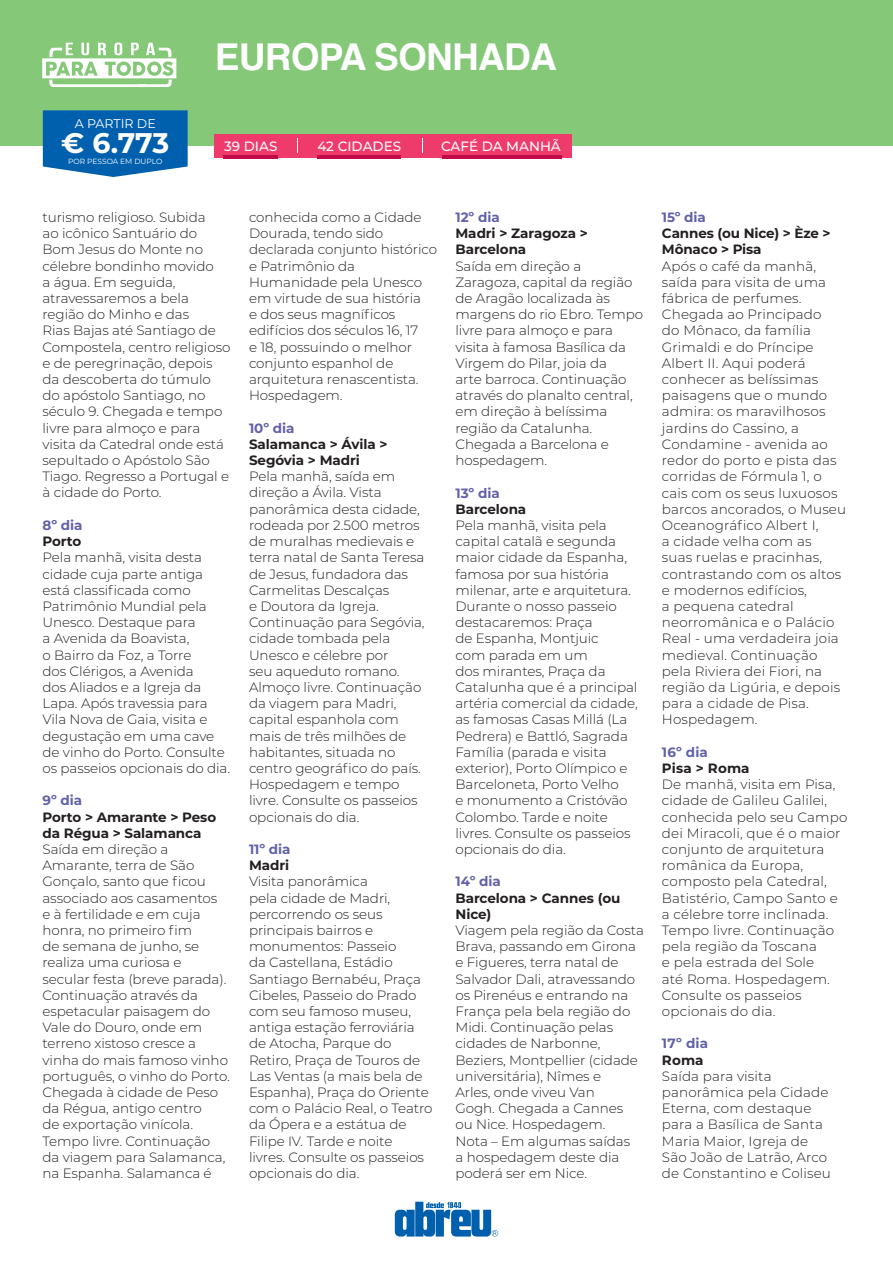
<style>
.page{position:relative;width:893px;height:1263px;background:#fff}
.page>*{position:absolute;margin:0;border:0;box-sizing:border-box;transform-origin:0 0}
.t1{font:700 37.05px "Helvetica";letter-spacing:-.02em;color:#fff}
.t2{font:700 28.35px "Montserrat";color:#fff}
.t3{font:300 13.5px/16.2px "Montserrat";letter-spacing:-.005em;color:#231f20}
.t4{font:700 13.5px/16.2px "Montserrat";letter-spacing:-.005em;color:#231f20}
.t5{font:700 13.5px "Montserrat";letter-spacing:-.005em;color:#6261a9}
.t6{font:500 13.5px "Montserrat";color:#fff}
.t7{font:12.6px "Montserrat";color:#fff}
.t8{font:7.5px "Montserrat";color:#fff}
</style>
<div class="page">
<svg style="left:395px;top:1202px;width:103px;height:34px"></svg>
<div style="left:0;top:0;width:893px;height:145px;background:#85c878"></div>
<div style="left:215px;top:134px;width:357px;height:23px;background:#ef3b6b"></div>
<hr style="left:223px;top:156px;width:54px;height:3px;background:#c30a49">
<hr style="left:318px;top:155px;width:83px;height:4px;background:#c30a49">
<hr style="left:443px;top:156px;width:119px;height:3px;background:#c30a49">
<svg style="left:297px;top:138px;width:1px;height:15px"></svg>
<svg style="left:422px;top:138px;width:1px;height:15px"></svg>
<svg style="left:42px;top:42px;width:134px;height:45px"></svg>
<svg style="left:43px;top:110px;width:145px;height:67px;background:#156db4"></svg>
<h1 class="t1" style="left:215px;top:27px;width:344px">EUROPA SONHADA</h1>
<p class="t7" style="left:75px;top:115px;width:83px">A PARTIR DE</p>
<h2 class="t2" style="left:61px;top:123px;width:110px">€ 6.773</h2>
<p class="t8" style="left:68px;top:157px;width:96px">POR PESSOA EM DUPLO</p>
<p class="t6" style="left:224px;top:137px;width:55px">39 DIAS</p>
<p class="t6" style="left:317px;top:137px;width:85px">42 CIDADES</p>
<p class="t6" style="left:441px;top:137px;width:121px">CAFÉ DA MANHÃ</p>
<p class="t3" style="left:43px;top:209px;width:189px">turismo religioso. Subida<br>ao icônico Santuário do<br>Bom Jesus do Monte no célebre bondinho movido<br>a água. Em seguida, atravessaremos a bela região do Minho e das<br>Rias Bajas até Santiago de<br>Compostela, centro religioso e de peregrinação, depois da descoberta do túmulo do apóstolo Santiago, no século 9. Chegada e tempo livre para almoço e para visita da Catedral onde está sepultado o Apóstolo São<br>Tiago. Regresso a Portugal e à cidade do Porto.</p>
<p class="t5" style="left:43px;top:515px;width:41px">8º dia</p>
<p class="t4" style="left:43px;top:532px;width:40px">Porto</p>
<p class="t3" style="left:43px;top:549px;width:189px">Pela manhã, visita desta cidade cuja parte antiga está classificada como<br>Patrimônio Mundial pela<br>Unesco. Destaque para<br>a Avenida da Boavista,<br>o Bairro da Foz, a Torre<br>dos Clérigos, a Avenida<br>dos Aliados e a Igreja da<br>Lapa. Após travessia para<br>Vila Nova de Gaia, visita e degustação em uma cave de vinho do Porto. Consulte os passeios opcionais do dia.</p>
<p class="t5" style="left:43px;top:791px;width:41px">9º dia</p>
<p class="t4" style="left:43px;top:808px;width:175px">Porto &gt; Amarante &gt; Peso da Régua &gt; Salamanca</p>
<p class="t3" style="left:43px;top:841px;width:189px">Saída em direção a<br>Amarante, terra de São<br>Gonçalo, santo que ficou associado aos casamentos<br>e à fertilidade e em cuja honra, no primeiro fim<br>de semana de junho, se realiza uma curiosa e secular festa (breve parada).<br>Continuação através da espetacular paisagem do<br>Vale do Douro, onde em terreno xistoso cresce a vinha do mais famoso vinho português, o vinho do Porto.<br>Chegada à cidade de Peso da Régua, antigo centro<br>de exportação vinícola.<br>Tempo livre. Continuação da viagem para Salamanca, na Espanha. Salamanca é</p>
<p class="t3" style="left:249px;top:209px;width:190px">conhecida como a Cidade<br>Dourada, tendo sido declarada conjunto histórico e Patrimônio da<br>Humanidade pela Unesco em virtude de sua história<br>e dos seus magníficos edifícios dos séculos 16, 17<br>e 18, possuindo o melhor conjunto espanhol de arquitetura renascentista.<br>Hospedagem.</p>
<p class="t5" style="left:249px;top:418px;width:47px">10º dia</p>
<p class="t4" style="left:249px;top:435px;width:140px">Salamanca &gt; Ávila &gt;<br>Segóvia &gt; Madri</p>
<p class="t3" style="left:249px;top:468px;width:177px">Pela manhã, saída em direção a Ávila. Vista panorâmica desta cidade, rodeada por 2.500 metros de muralhas medievais e terra natal de Santa Teresa de Jesus, fundadora das<br>Carmelitas Descalças<br>e Doutora da Igreja.<br>Continuação para Segóvia, cidade tombada pela<br>Unesco e célebre por<br>seu aqueduto romano.<br>Almoço livre. Continuação da viagem para Madri, capital espanhola com mais de três milhões de habitantes, situada no centro geográfico do país.<br>Hospedagem e tempo livre. Consulte os passeios opcionais do dia.</p>
<p class="t5" style="left:249px;top:839px;width:43px">11º dia</p>
<p class="t4" style="left:249px;top:856px;width:42px">Madri</p>
<p class="t3" style="left:249px;top:873px;width:185px">Visita panorâmica<br>pela cidade de Madri, percorrendo os seus principais bairros e monumentos: Passeio<br>da Castellana, Estádio<br>Santiago Bernabéu, Praça<br>Cibeles, Passeio do Prado com seu famoso museu, antiga estação ferroviária de Atocha, Parque do<br>Retiro, Praça de Touros de<br>Las Ventas (a mais bela de<br>Espanha), Praça do Oriente com o Palácio Real, o Teatro da Ópera e a estátua de<br>Filipe IV. Tarde e noite<br>livres. Consulte os passeios opcionais do dia.</p>
<p class="t5" style="left:455px;top:208px;width:46px">12º dia</p>
<p class="t4" style="left:455px;top:225px;width:134px">Madri &gt; Zaragoza &gt;<br>Barcelona</p>
<p class="t3" style="left:455px;top:257px;width:189px">Saída em direção a<br>Zaragoza, capital da região de Aragão localizada às margens do rio Ebro. Tempo livre para almoço e para visita à famosa Basílica da<br>Virgem do Pilar, joia da<br>arte barroca. Continuação através do planalto central, em direção à belíssima região da Catalunha.<br>Chegada a Barcelona e hospedagem.</p>
<p class="t5" style="left:455px;top:483px;width:46px">13º dia</p>
<p class="t4" style="left:455px;top:500px;width:72px">Barcelona</p>
<p class="t3" style="left:455px;top:517px;width:184px">Pela manhã, visita pela capital catalã e segunda maior cidade da Espanha, famosa por sua história milenar, arte e arquitetura.<br>Durante o nosso passeio destacaremos: Praça<br>de Espanha, Montjuic<br>com parada em um<br>dos mirantes, Praça da<br>Catalunha que é a principal artéria comercial da cidade, as famosas Casas Millá (La<br>Pedrera) e Battló, Sagrada<br>Família (parada e visita exterior), Porto Olímpico e<br>Barceloneta, Porto Velho<br>e monumento a Cristóvão<br>Colombo. Tarde e noite livres. Consulte os passeios opcionais do dia.</p>
<p class="t5" style="left:455px;top:872px;width:47px">14º dia</p>
<p class="t4" style="left:455px;top:889px;width:166px">Barcelona &gt; Cannes (ou<br>Nice)</p>
<p class="t3" style="left:455px;top:922px;width:190px">Viagem pela região da Costa<br>Brava, passando em Girona e Figueres, terra natal de<br>Salvador Dali, atravessando os Pirenéus e entrando na<br>França pela bela região do<br>Midi. Continuação pelas cidades de Narbonne,<br>Beziers, Montpellier (cidade universitária), Nîmes e<br>Arles, onde viveu Van<br>Gogh. Chegada a Cannes<br>ou Nice. Hospedagem.<br>Nota – Em algumas saídas<br>a hospedagem deste dia poderá ser em Nice.</p>
<p class="t5" style="left:662px;top:208px;width:45px">15º dia</p>
<p class="t4" style="left:662px;top:225px;width:170px">Cannes (ou Nice) &gt; Èze &gt;<br>Mônaco &gt; Pisa</p>
<p class="t3" style="left:662px;top:257px;width:186px">Após o café da manhã, saída para visita de uma fábrica de perfumes.<br>Chegada ao Principado<br>do Mônaco, da família<br>Grimaldi e do Príncipe<br>Albert II. Aqui poderá conhecer as belíssimas paisagens que o mundo admira: os maravilhosos jardins do Cassino, a<br>Condamine - avenida ao redor do porto e pista das corridas de Fórmula 1, o cais com os seus luxuosos barcos ancorados, o Museu<br>Oceanográfico Albert I,<br>a cidade velha com as<br>suas ruelas e pracinhas, contrastando com os altos e modernos edifícios,<br>a pequena catedral neorromânica e o Palácio<br>Real - uma verdadeira joia medieval. Continuação pela Riviera dei Fiori, na região da Ligúria, e depois para a cidade de Pisa.<br>Hospedagem.</p>
<p class="t5" style="left:662px;top:742px;width:47px">16º dia</p>
<p class="t4" style="left:662px;top:759px;width:89px">Pisa &gt; Roma</p>
<p class="t3" style="left:662px;top:776px;width:187px">De manhã, visita em Pisa, cidade de Galileu Galilei, conhecida pelo seu Campo dei Miracoli, que é o maior conjunto de arquitetura românica da Europa, composto pela Catedral,<br>Batistério, Campo Santo e a célebre torre inclinada.<br>Tempo livre. Continuação pela região da Toscana<br>e pela estrada del Sole<br>até Roma. Hospedagem.<br>Consulte os passeios opcionais do dia.</p>
<p class="t5" style="left:662px;top:1034px;width:48px">17º dia</p>
<p class="t4" style="left:662px;top:1051px;width:43px">Roma</p>
<p class="t3" style="left:662px;top:1067px;width:170px">Saída para visita panorâmica pela Cidade<br>Eterna, com destaque para a Basílica de Santa<br>Maria Maior, Igreja de<br>São João de Latrão, Arco de Constantino e Coliseu</p>
</div>
